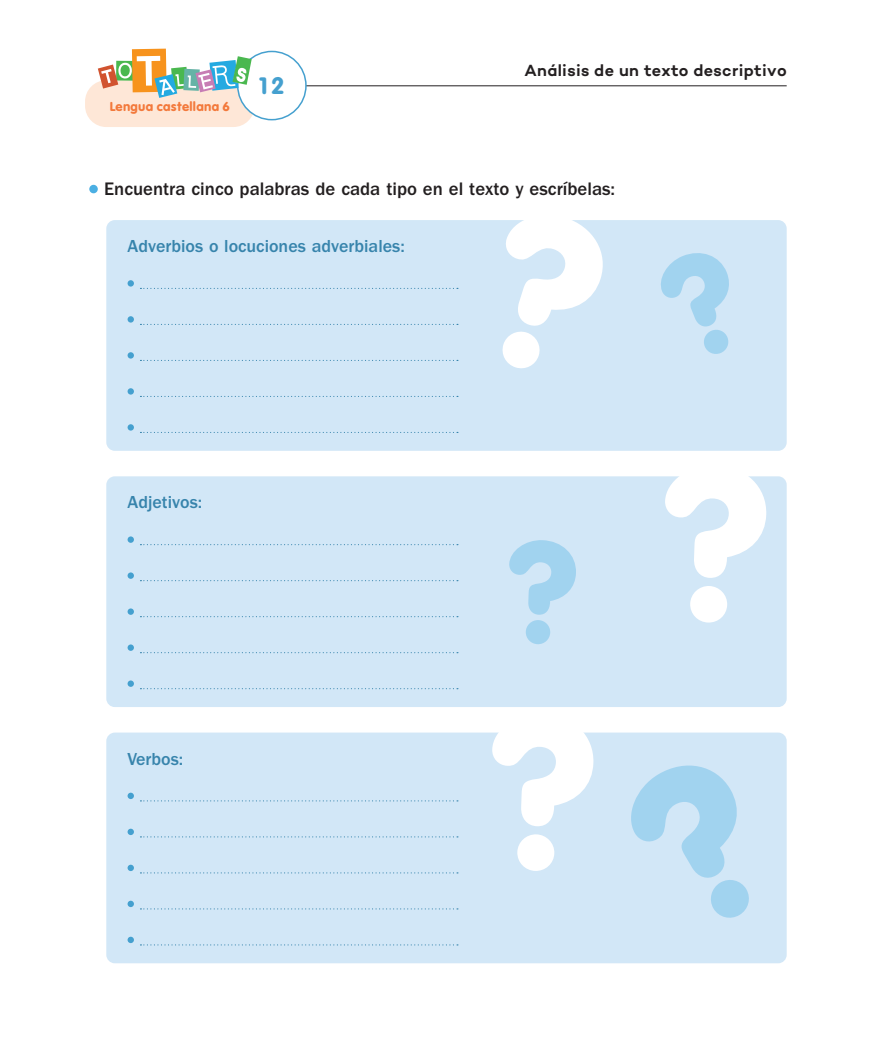
<style>
.page{position:relative;width:893px;height:1059px;background:#fff}
.page>*{position:absolute;margin:0;border:0;box-sizing:border-box;transform-origin:0 0}
.t1{font:25.05px "Vag";color:#45a0cf}
.T-Ordre{font:500 18.75px "Franklin Gothic LT";color:#231f20}
.T-_text_espai_treba{font:500 18px "Franklin Gothic LT";color:#3784ac}
.AD_títol{font:600 16.5px "Campton";letter-spacing:.02em;color:#231f20}
.t2{font:13.5px "Vag";letter-spacing:.02em;color:#f3793b}
</style>
<div class="page">
<div style="left:106px;top:732px;width:681px;height:231px;background:#d2e7f7;border-radius:9px"></div>
<svg style="left:128px;top:793px;width:6px;height:6px"></svg>
<svg style="left:140px;top:800px;width:318px;height:1px"></svg>
<svg style="left:128px;top:829px;width:6px;height:6px"></svg>
<svg style="left:140px;top:836px;width:318px;height:1px"></svg>
<svg style="left:128px;top:865px;width:6px;height:6px"></svg>
<svg style="left:140px;top:872px;width:318px;height:1px"></svg>
<svg style="left:128px;top:901px;width:6px;height:6px"></svg>
<svg style="left:140px;top:908px;width:318px;height:1px"></svg>
<svg style="left:128px;top:937px;width:6px;height:6px"></svg>
<svg style="left:140px;top:944px;width:318px;height:1px"></svg>
<div style="left:106px;top:476px;width:681px;height:231px;background:#d2e7f7;border-radius:9px"></div>
<div style="left:128px;top:536px;width:6px;height:7px;background:#45a0cf;border-radius:50%"></div>
<svg style="left:140px;top:544px;width:318px;height:1px"></svg>
<div style="left:128px;top:572px;width:6px;height:7px;background:#45a0cf;border-radius:50%"></div>
<svg style="left:140px;top:580px;width:318px;height:1px"></svg>
<div style="left:128px;top:608px;width:6px;height:7px;background:#45a0cf;border-radius:50%"></div>
<svg style="left:140px;top:616px;width:318px;height:1px"></svg>
<div style="left:128px;top:644px;width:6px;height:7px;background:#45a0cf;border-radius:50%"></div>
<svg style="left:140px;top:652px;width:318px;height:1px"></svg>
<div style="left:128px;top:680px;width:6px;height:7px;background:#45a0cf;border-radius:50%"></div>
<svg style="left:140px;top:688px;width:318px;height:1px"></svg>
<hr style="left:265px;top:85px;width:522px;height:1px;background:#231f20">
<div style="left:85px;top:80px;width:170px;height:47px;background:#fee7d7;border-radius:21px"></div>
<div style="left:238px;top:51px;width:68px;height:69px;background:#fff;border-radius:50%"></div>
<div style="left:237px;top:51px;width:70px;height:69px;border:2px solid #45a0cf;border-radius:50%"></div>
<div style="left:89px;top:185px;width:9px;height:8px;background:#4bafe3;border-radius:50%"></div>
<svg style="left:98px;top:49px;width:154px;height:49px"></svg>
<div style="left:106px;top:220px;width:681px;height:231px;background:#d2e7f7;border-radius:9px"></div>
<div style="left:128px;top:280px;width:6px;height:7px;background:#45a0cf;border-radius:50%"></div>
<svg style="left:140px;top:288px;width:318px;height:1px"></svg>
<div style="left:128px;top:316px;width:6px;height:7px;background:#45a0cf;border-radius:50%"></div>
<svg style="left:140px;top:324px;width:318px;height:1px"></svg>
<div style="left:128px;top:352px;width:6px;height:7px;background:#45a0cf;border-radius:50%"></div>
<svg style="left:140px;top:360px;width:318px;height:1px"></svg>
<div style="left:128px;top:388px;width:6px;height:7px;background:#45a0cf;border-radius:50%"></div>
<svg style="left:140px;top:396px;width:318px;height:1px"></svg>
<div style="left:128px;top:424px;width:6px;height:7px;background:#45a0cf;border-radius:50%"></div>
<svg style="left:140px;top:432px;width:318px;height:1px"></svg>
<svg style="left:502px;top:220px;width:101px;height:149px"></svg>
<svg style="left:665px;top:476px;width:102px;height:147px"></svg>
<svg style="left:509px;top:540px;width:67px;height:104px"></svg>
<svg style="left:661px;top:253px;width:68px;height:101px"></svg>
<svg style="left:631px;top:765px;width:118px;height:153px"></svg>
<svg style="left:492px;top:732px;width:102px;height:139px"></svg>
<p class="t2" style="left:110px;top:98px;width:122px">Lengua castellana 6</p>
<p class="t1" style="left:257px;top:69px;width:29px">12</p>
<p class="AD_títol" style="left:524px;top:59px;width:264px">Análisis de un texto descriptivo</p>
<p class="T-Ordre" style="left:104px;top:178px;width:513px">Encuentra cinco palabras de cada tipo en el texto y escríbelas:</p>
<p class="T-_text_espai_treba" style="left:128px;top:236px;width:279px">Adverbios o locuciones adverbiales:</p>
<p class="T-_text_espai_treba" style="left:128px;top:492px;width:76px">Adjetivos:</p>
<p class="T-_text_espai_treba" style="left:128px;top:748px;width:57px">Verbos:</p>
</div>
